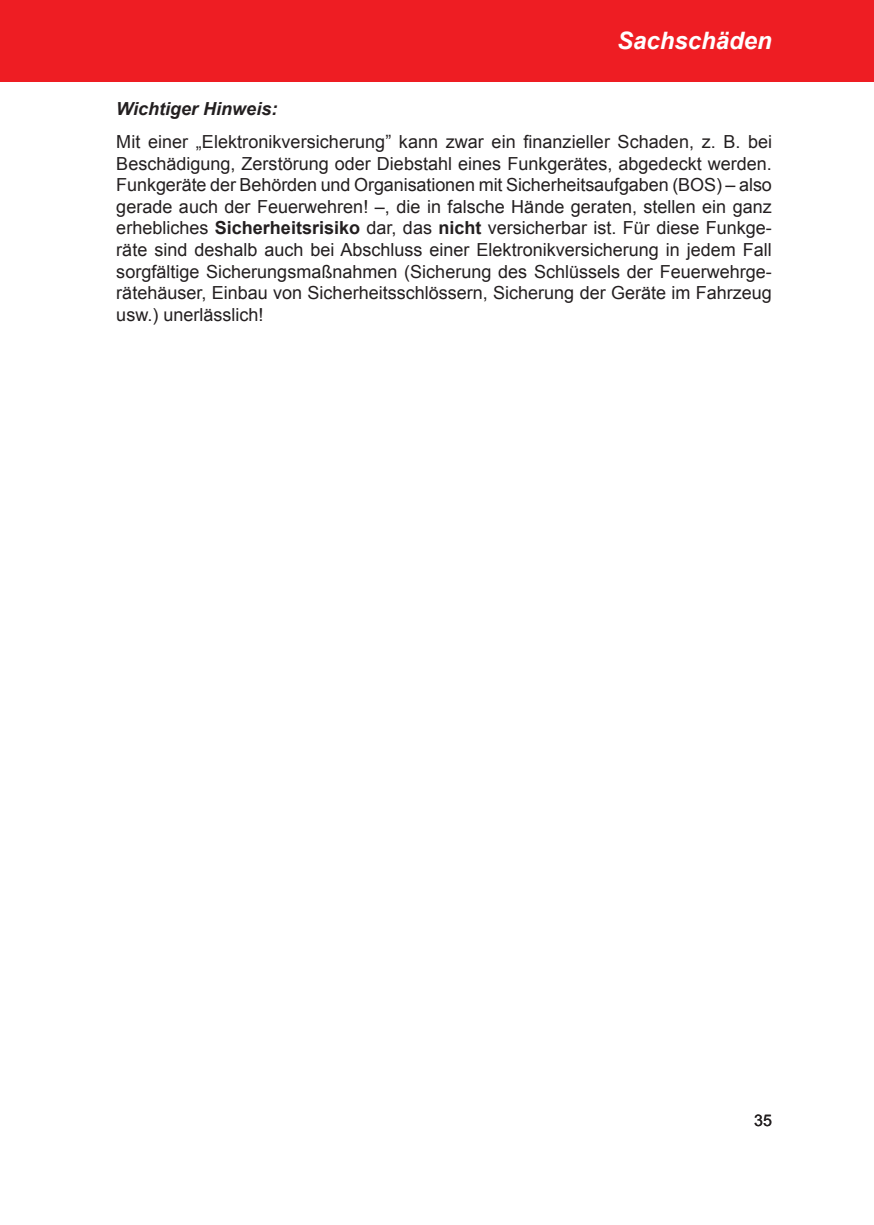
<style>
.page{position:relative;width:874px;height:1225px;background:#fff}
.page>*{position:absolute;margin:0;border:0;box-sizing:border-box;transform-origin:0 0}
.t1{font:italic 700 24px "Arial";color:#fff}
.t2{font:18px/21.6px "Arial";color:#231f20;text-align:justify}
.t3{font:italic 700 18px "Arial";color:#231f20}
.t4{font:16px "Arial";color:#231f20}
.s1{font-weight:700}
</style>
<div class="page">
<div style="left:0;top:0;width:873px;height:81px;background:#ee1d23"></div>
<h1 class="t1" style="left:616px;top:24px;width:156px">Sachschäden</h1>
<p class="t3" style="left:116px;top:97px;width:162px">Wichtiger Hinweis:</p>
<p class="t2" style="left:116px;top:131px;width:657px">Mit einer „Elektronikversicherung” kann zwar ein finanzieller Schaden, z. B. bei Beschädigung, Zerstörung oder Diebstahl eines Funkgerätes, abgedeckt werden.<br>Funkgeräte der Behörden und Organisationen mit Sicherheitsaufgaben (BOS) – also gerade auch der Feuerwehren! –, die in falsche Hände geraten, stellen ein ganz erhebliches <span class="s1">Sicherheitsrisiko</span> dar, das <span class="s1">nicht</span> versicherbar ist. Für diese Funkge&shy;räte sind deshalb auch bei Abschluss einer Elektronikversicherung in jedem Fall sorgfältige Sicherungsmaßnahmen (Sicherung des Schlüssels der Feuerwehrge&shy;rätehäuser, Einbau von Sicherheitsschlössern, Sicherung der Geräte im Fahrzeug usw.) unerlässlich!</p>
<p class="t4" style="left:753px;top:1110px;width:19px">35</p>
</div>
